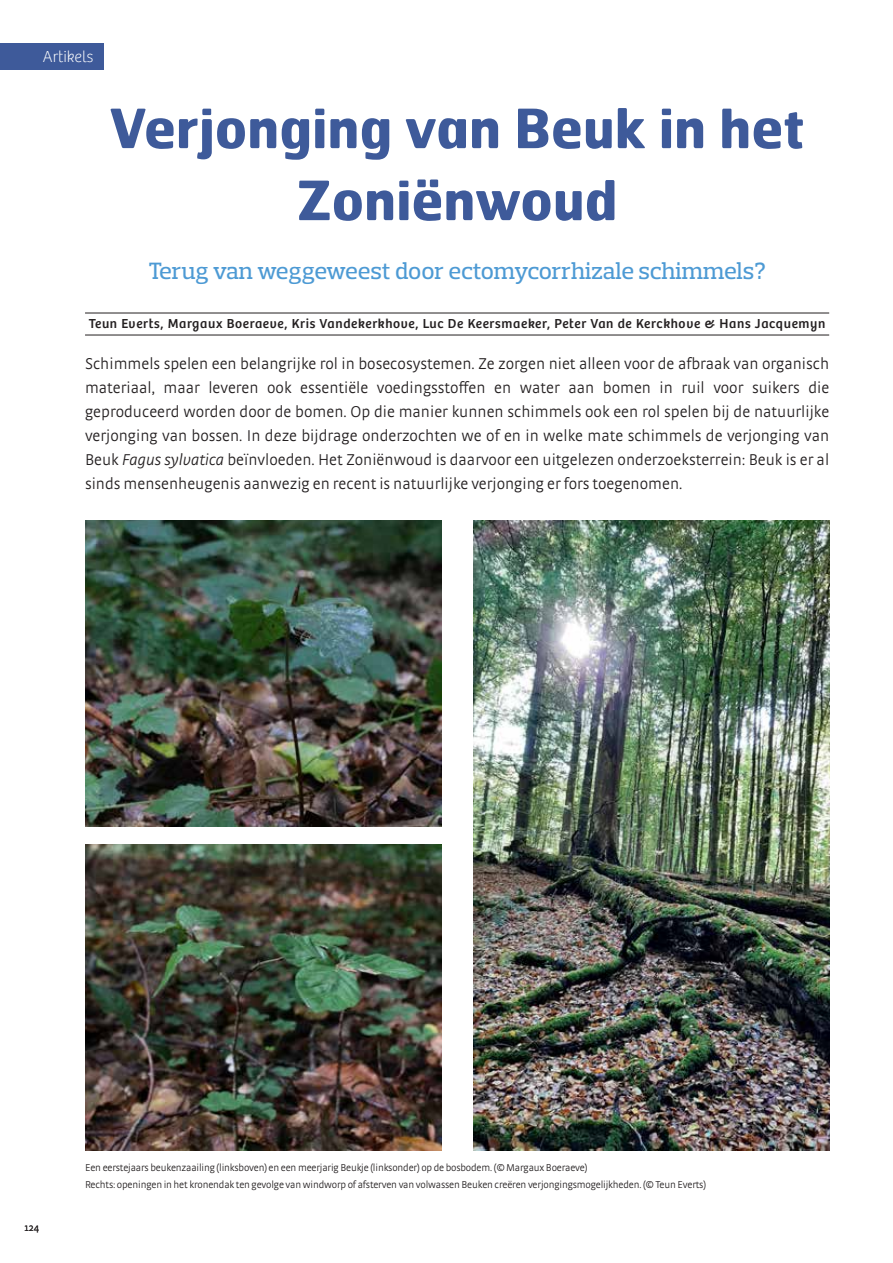
<style>
.page{position:relative;width:893px;height:1263px;background:#fff}
.page>*{position:absolute;margin:0;border:0;box-sizing:border-box;transform-origin:0 0}
.t1{font:700 54px/72px "Hermes FB";color:#3e5a9a;text-align:center}
.t2{font:500 24px "Prelo Slab";color:#4d9ad4}
.t3{font:300 16.5px/24px "Strada OT";color:#231f20;text-align:justify}
.t4{font:100 16.5px "Bree";color:#fff}
.t5{font:13.5px "Bree";letter-spacing:.05em;color:#231f20}
.t6{font:300 10.5px/16.5px "Strada OT";letter-spacing:-.015em;color:#231f20}
.s1{font-style:italic}
</style>
<div class="page">
<div style="left:0;top:43px;width:104px;height:26px;background:#3e5a9a"></div>
<hr style="left:85px;top:313px;width:744px;height:1px;background:#231f20">
<hr style="left:85px;top:335px;width:744px;height:1px;background:#231f20">
<img style="left:473px;top:520px;width:356px;height:630px">
<img style="left:85px;top:520px;width:356px;height:306px">
<img style="left:85px;top:844px;width:356px;height:306px">
<p class="t4" style="left:43px;top:47px;width:52px">Artikels</p>
<h1 class="t1" style="left:110px;top:90px;width:696px">Verjonging van Beuk in het<br>Zoniënwoud</h1>
<h2 class="t2" style="left:148px;top:256px;width:619px">Terug van weggeweest door ectomycorrhizale schimmels?</h2>
<p class="t5" style="left:89px;top:316px;width:738px">Teun Everts, Margaux Boeraeve, Kris Vandekerkhove, Luc De Keersmaeker, Peter Van de Kerckhove &amp; Hans Jacquemyn</p>
<p class="t3" style="left:85px;top:352px;width:746px">Schimmels spelen een belangrijke rol in bosecosystemen. Ze zorgen niet alleen voor de afbraak van organisch materiaal, maar leveren ook essentiële voedingsstoffen en water aan bomen in ruil voor suikers die geproduceerd worden door de bomen. Op die manier kunnen schimmels ook een rol spelen bij de natuurlijke verjonging van bossen. In deze bijdrage onderzochten we of en in welke mate schimmels de verjonging van Beuk <span class="s1">Fagus sylvatica</span> beïnvloeden. Het Zoniënwoud is daarvoor een uitgelezen onderzoeksterrein: Beuk is er al sinds mensenheugenis aanwezig en recent is natuurlijke verjonging er fors toegenomen.</p>
<p class="t6" style="left:25px;top:1219px;width:16px">124</p>
<p class="t6" style="left:85px;top:1160px;width:623px">Een eerstejaars beukenzaailing (linksboven) en een meerjarig Beukje (linksonder) op de bosbodem. (© Margaux Boeraeve)<br>Rechts: openingen in het kronendak ten gevolge van windworp of afsterven van volwassen Beuken creëren verjongingsmogelijkheden. (© Teun Everts)</p>
</div>
